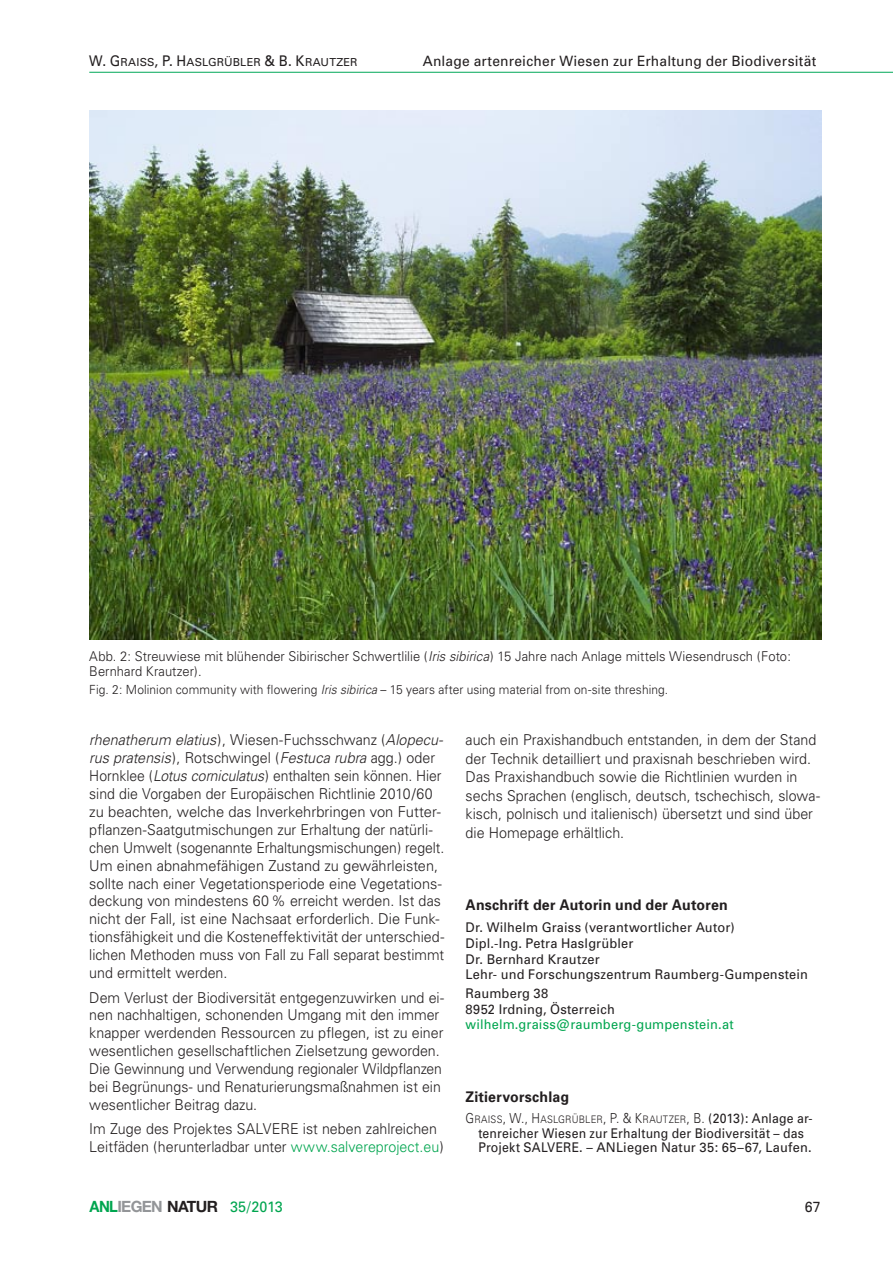
<style>
.page{position:relative;width:893px;height:1263px;background:#fff}
.page>*{position:absolute;margin:0;border:0;box-sizing:border-box;transform-origin:0 0}
.P1__Fließtext_2Sp{font:300 15px/18px "Univers";color:#231f20;scale:.95 1}
.t1{font:15px "Univers";letter-spacing:-.005em;color:#00a54f;scale:.95 1}
.H8__Kol_Titel_4{font:700 14.7px "Univers";letter-spacing:.015em;color:#231f20;scale:.96 1}
.t2{font:14.7px "Univers";color:#231f20;scale:.95 1}
.t3{font:14.25px "Univers";letter-spacing:.015em;color:#231f20}
.P5__Bildlegende{font:300 13.5px/15.3px "Univers";letter-spacing:.005em;color:#231f20;scale:.96 1}
.P7__Anschrift{font:13.35px/15.6px "Univers";letter-spacing:.015em;color:#231f20;scale:.96 1}
.P8__GliedLit{font:13.35px/14.7px "Univers";letter-spacing:.015em;color:#231f20;scale:.92 1}
.P7__Anschrift-2{font:13.35px/15.6px "Univers";letter-spacing:.015em;color:#00a54f;scale:.96 1}
.P6__Bildlegende_eng{font:300 12.6px "Univers";letter-spacing:.005em;color:#231f20;scale:.95 1}
.t4{font:10.95px "Univers";letter-spacing:.015em;color:#231f20}
.P8__GliedLit-2{font:300 10.35px "Univers";letter-spacing:.015em;color:#231f20;scale:.92 1}
.s1{font-size:14.7px}
.s2{font-size:14.25px}
.s3{font-style:italic}
.s4{color:#00a54f}
.s5{color:#231f20}
.s6{font-size:13.8px}
.s7{font-weight:400;font-size:13.35px}
.s8{font-family:"Helvetica Neue";font-weight:700;font-size:15.6px}
.s9{font-family:"Helvetica Neue";font-weight:700;font-size:15.6px;color:#939598}
.s10{font-family:"Helvetica Neue";font-weight:700;font-size:15.6px;color:#231f20}
</style>
<div class="page">
<hr style="left:89px;top:72px;width:804px;height:1px;background:#1eb26a">
<img style="left:89px;top:111px;width:732px;height:528px">
<p class="t4" style="left:89px;top:56px;width:270px"><span class="s1">W. G</span>raiss<span class="s2">,</span> <span class="s1">P. H</span>aslg rübler <span class="s1">&amp; B. K</span>rautzer</p>
<p class="t3" style="left:423px;top:53px;width:395px">Anlage artenreicher Wiesen zur Erhaltung der Biodiversität</p>
<p class="P5__Bildlegende" style="left:89px;top:649px;width:732px">Abb. 2: Streuwiese mit blühender Sibirischer Schwertlilie (<span class="s3">Iris sibirica</span>) 15 Jahre nach Anlage mittels Wiesendrusch (Foto:<br>Bernhard Krautzer).</p>
<p class="P6__Bildlegende_eng" style="left:89px;top:682px;width:611px">Fig. 2: Molinion community with flowering <span class="s3">Iris sibirica</span> – 15 years after using material from on-site threshing.</p>
<p class="P1__Fließtext_2Sp" style="left:89px;top:731px;width:375px"><span class="s3">rhenatherum elatius</span>), Wiesen-Fuchsschwanz (<span class="s3">Alopecu&shy;rus pratensis</span>), Rotschwingel (<span class="s3">Festuca rubra</span> agg.) oder Hornklee (<span class="s3">Lotus corniculatus</span>) enthalten sein können. Hier sind die Vorgaben der Europäischen Richtlinie 2010/60 zu beachten, welche das Inverkehrbringen von Futter&shy;pflanzen-Saatgutmischungen zur Erhaltung der natürli&shy;chen Umwelt (sogenannte Erhaltungsmischungen) regelt.<br>Um einen abnahmefähigen Zustand zu gewährleis-ten, sollte nach einer Vegetationsperiode eine Vegetations&shy;deckung von mindestens 60 % erreicht werden. Ist das nicht der Fall, ist eine Nachsaat erforderlich. Die Funk&shy;tionsfähigkeit und die Kosteneffektivität der unterschied&shy;lichen Me-thoden muss von Fall zu Fall separat bestimmt und ermittelt werden.</p>
<p class="P1__Fließtext_2Sp" style="left:89px;top:988px;width:375px">Dem Verlust der Biodiversität entgegenzuwirken und ei&shy;nen nachhaltigen, schonenden Umgang mit den immer knapper werdenden Ressourcen zu pflegen, ist zu einer wesentlichen gesellschaftlichen Zielsetzung geworden.<br>Die Gewinnung und Verwendung regionaler Wildpflanzen bei Begrünungs- und Renaturierungsmaßnahmen ist ein wesentlicher Beitrag dazu.</p>
<p class="P1__Fließtext_2Sp" style="left:89px;top:1120px;width:375px">Im Zuge des Projektes SALVERE ist neben zahlreichen<br>Leitfäden (herunterladbar unter <span class="s4">www.salvereproject.eu</span>)</p>
<p class="P1__Fließtext_2Sp" style="left:466px;top:730px;width:374px;line-height:18.6px">auch ein Praxishandbuch entstanden, in dem der Stand der Technik detailliert und praxisnah beschrieben wird.<br>Das Praxishandbuch sowie die Richtlinien wurden in sechs Sprachen (englisch, deutsch, tschechisch, slowa&shy;kisch, polnisch und italienisch) übersetzt und sind über die Homepage erhältlich.</p>
<p class="H8__Kol_Titel_4" style="left:466px;top:896px;width:275px">Anschrift der Autorin und der Autoren</p>
<p class="P7__Anschrift" style="left:466px;top:920px;width:358px">Dr. Wilhelm Graiss (verantwortlicher Autor)<br>Dipl.-Ing. Petra Haslgrübler<br>Dr. Bernhard Krautzer<br>Lehr- und Forschungszentrum Raumberg-Gumpenstein</p>
<p class="P7__Anschrift-2" style="left:466px;top:986px;width:281px"><span class="s5">Raumberg 38<br>8952 Irdning, Österreich </span>wilhelm.graiss@raumberg-gumpenstein.at</p>
<p class="H8__Kol_Titel_4" style="left:466px;top:1088px;width:109px">Zitiervorschlag</p>
<p class="P8__GliedLit-2" style="left:466px;top:1113px;width:379px"><span class="s6">G</span>raiss<span class="s6">, W., H</span>aslgrübler<span class="s6">, P. &amp; K</span>rautzer<span class="s6">, B.</span> <span class="s7">(2013): Anlage ar-</span></p>
<p class="P8__GliedLit" style="left:478px;top:1126px;width:364px">tenreicher Wiesen zur Erhaltung der Biodiversität – das<br>Projekt SALVERE. – ANLiegen Natur 35: 65–67, Laufen.</p>
<p class="t1" style="left:89px;top:1198px;width:205px"><span class="s8">ANL</span><span class="s9">IEGEN</span> <span class="s10">NATUR</span> 35/2013</p>
<p class="t2" style="left:805px;top:1198px;width:18px">67</p>
</div>
